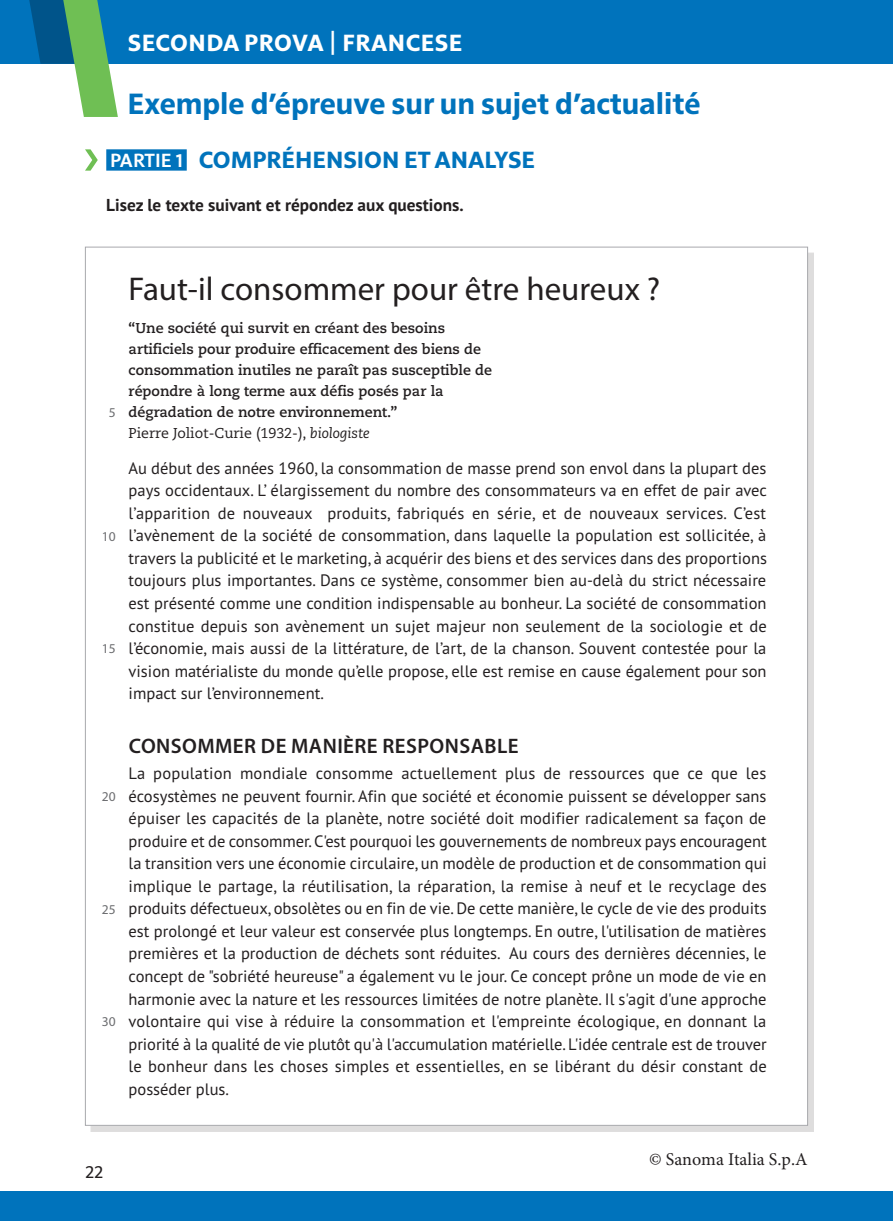
<style>
.page{position:relative;width:893px;height:1221px;background:#fff}
.page>*{position:absolute;margin:0;border:0;box-sizing:border-box;transform-origin:0 0}
.t1{font:33px "Myriad Pro";color:#231f20}
.t2{font:700 30px "Solitaire MVB Pro";color:#0073bc}
.t3{font:700 24px "Solitaire MVB Pro";color:#0073bc}
.t4{font:700 24px "Solitaire MVB Pro";letter-spacing:.02em;color:#fff}
.t5{font:600 21px "Myriad Pro";letter-spacing:.02em;color:#231f20}
.t6{font:18px "Minion Pro";color:#221e1f}
.t7{font:18px "Solitaire MVB Pro";color:#231f20}
.t8{font:700 17.25px "PT Sans Pro";color:#231f20}
.t9{font:16.5px/22.5px "PT Sans Pro";color:#231f20;text-align:justify}
.t10{font:700 14.25px/21px "Caecilia LT Pro 75";color:#231f20}
.t11{font:14.25px "Caecilia LT Pro 55 Roman";color:#231f20}
.t12{font:13.5px "Myriad Pro";color:#6c6d70}
.s1{font-weight:400}
.s2{font-weight:600;font-size:19.5px;color:#fff}
.s3{font-family:"Caecilia LT Pro 56";font-style:italic}
</style>
<div class="page">
<div style="left:0;top:0;width:85px;height:64px;background:#0073bc"></div>
<div style="left:75px;top:0;width:818px;height:64px;background:#0073bc"></div>
<div style="left:0;top:1191px;width:893px;height:29px;background:#0073bc"></div>
<div style="left:85px;top:247px;width:723px;height:878px;background:#fff;border:1px solid #a8a9ad"></div>
<div style="left:106px;top:149px;width:81px;height:22px;background:#0073bc"></div>
<svg style="left:85px;top:149px;width:13px;height:22px"></svg>
<svg style="left:29px;top:0;width:89px;height:117px"></svg>
<h3 class="t4" style="left:128px;top:26px;width:336px">SECONDA PROVA <span class="s1">|</span> FRANCESE</h3>
<h2 class="t2" style="left:128px;top:83px;width:574px">Exemple d’épreuve sur un sujet d’actualité</h2>
<h3 class="t3" style="left:110px;top:143px;width:426px"><span class="s2">PARTIE 1</span> COMPRÉHENSION ET ANALYSE</h3>
<p class="t8" style="left:106px;top:194px;width:359px">Lisez le texte suivant et répondez aux questions.</p>
<p class="t12" style="left:109px;top:404px;width:8px">5</p>
<p class="t12" style="left:102px;top:528px;width:15px">10</p>
<p class="t12" style="left:102px;top:640px;width:15px">15</p>
<p class="t12" style="left:102px;top:788px;width:15px">20</p>
<p class="t12" style="left:102px;top:900px;width:15px">25</p>
<p class="t12" style="left:102px;top:1013px;width:15px">30</p>
<h1 class="t1" style="left:128px;top:268px;width:533px">Faut-il consommer pour être heureux ?</h1>
<p class="t10" style="left:129px;top:317px;width:365px">“Une société qui survit en créant des besoins artificiels pour produire efficacement des biens de consommation inutiles ne paraît pas susceptible de répondre à long terme aux défis posés par la dégradation de notre environnement.”</p>
<p class="t11" style="left:129px;top:423px;width:243px">Pierre Joliot-Curie (1932-), <span class="s3">biologiste</span></p>
<p class="t9" style="left:129px;top:456px;width:640px">Au début des années 1960, la consommation de masse prend son envol dans la plupart des pays occidentaux. L’ élargissement du nombre des consommateurs va en effet de pair avec l’apparition de nouveaux produits, fabriqués en série, et de nouveaux services. C’est l’avènement de la société de consommation, dans laquelle la population est sollicitée, à travers la publicité et le marketing, à acquérir des biens et des services dans des proportions toujours plus importantes. Dans ce système, consommer bien au-delà du strict nécessaire est présenté comme une condition indispensable au bonheur. La société de consommation constitue depuis son avènement un sujet majeur non seulement de la sociologie et de l’économie, mais aussi de la littérature, de l’art, de la chanson. Souvent contestée pour la vision matérialiste du monde qu’elle propose, elle est remise en cause également pour son impact sur l’environnement.</p>
<p class="t5" style="left:129px;top:732px;width:391px">CONSOMMER DE MANIÈRE RESPONSABLE</p>
<p class="t9" style="left:129px;top:761px;width:640px">La population mondiale consomme actuellement plus de ressources que ce que les écosystèmes ne peuvent fournir. Afin que société et économie puissent se développer sans épuiser les capacités de la planète, notre société doit modifier radicalement sa façon de produire et de consommer. C'est pourquoi les gouvernements de nombreux pays encouragent la transition vers une économie circulaire, un modèle de production et de consommation qui implique le partage, la réutilisation, la réparation, la remise à neuf et le recyclage des produits défectueux, obsolètes ou en fin de vie. De cette manière, le cycle de vie des produits est prolongé et leur valeur est conservée plus longtemps. En outre, l'utilisation de matières premières et la production de déchets sont réduites. Au cours des dernières décennies, le concept de "sobriété heureuse" a également vu le jour. Ce concept prône un mode de vie en harmonie avec la nature et les ressources limitées de notre planète. Il s'agit d'une approche volontaire qui vise à réduire la consommation et l'empreinte écologique, en donnant la priorité à la qualité de vie plutôt qu'à l'accumulation matérielle. L'idée centrale est de trouver le bonheur dans les choses simples et essentielles, en se libérant du désir constant de posséder plus.</p>
<p class="t7" style="left:85px;top:1158px;width:20px">22</p>
<p class="t6" style="left:649px;top:1147px;width:160px">© Sanoma Italia S.p.A</p>
</div>
